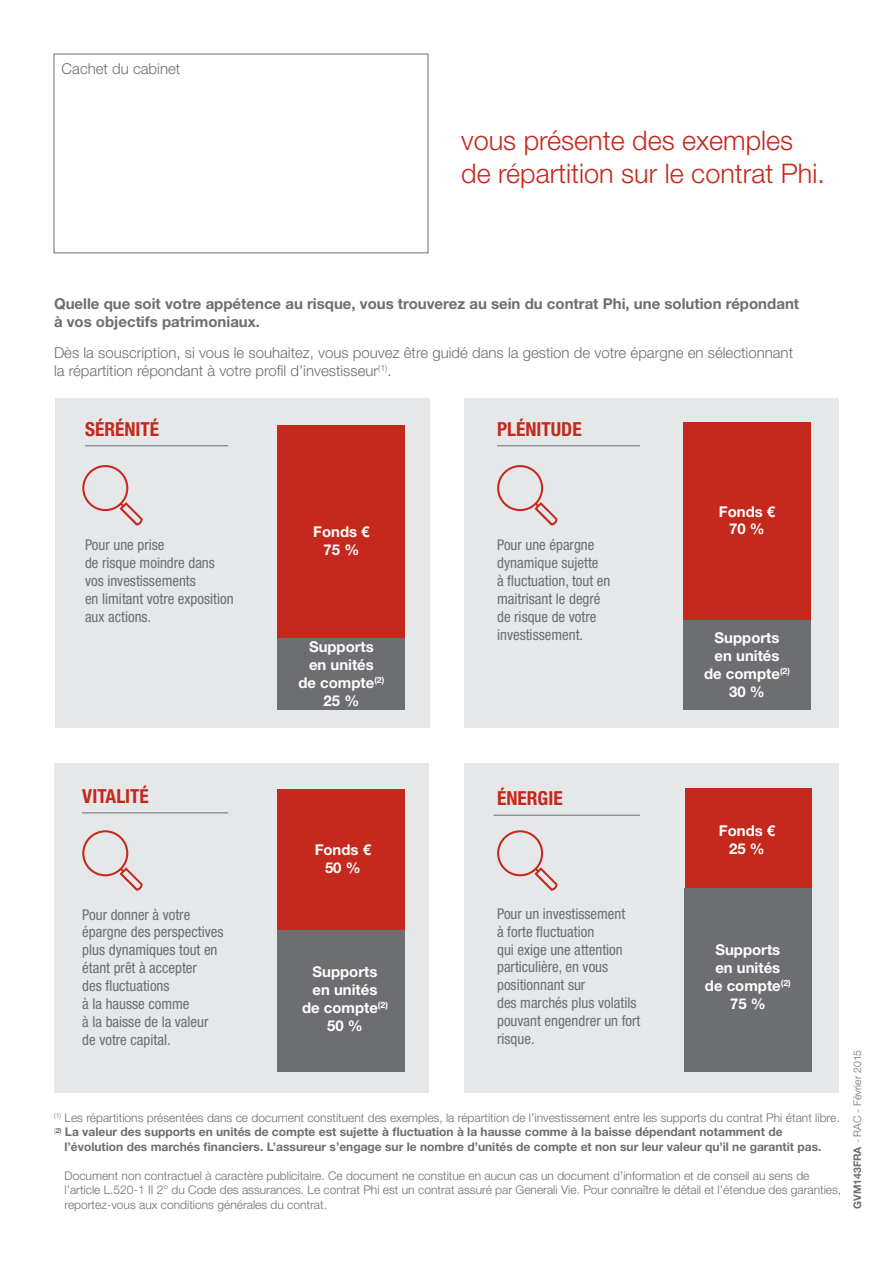
<style>
.page{position:relative;width:893px;height:1263px;background:#fff}
.page>*{position:absolute;margin:0;border:0;box-sizing:border-box;transform-origin:0 0}
.t1{font:300 27px/32.4px "Helvetica Neue LT Std";color:#c5281c}
.t2{font:700 condensed 19.35px "Helvetica Neue LT Std";color:#c5281c}
.t3{font:300 15px/18px "Helvetica Neue LT Std";color:#6d6e71}
.t4{font:700 15px/18px "Helvetica Neue LT Std";color:#6d6e71}
.t5{font:condensed 14.85px/17.9px "Helvetica Neue LT Std";color:#6d6e71}
.t6{font:700 14.85px/17.9px "Helvetica Neue LT Std";color:#fff;text-align:center}
.t7{font:300 12px/14.4px "Helvetica Neue LT Std";color:#6d6e71}
.t8{font:700 12px "Helvetica Neue LT Std";color:#6d6e71}
.t9{font:300 10.5px "Helvetica Neue LT Std";color:#6d6e71}
.s1{font-weight:700}
</style>
<div class="page">
<div style="left:465px;top:399px;width:374px;height:329px;background:#e6e7e8"></div>
<div style="left:55px;top:399px;width:374px;height:329px;background:#e6e7e8"></div>
<hr style="left:85px;top:445px;width:143px;height:1px;background:#6d6e71">
<hr style="left:497px;top:445px;width:143px;height:1px;background:#6d6e71">
<div style="left:278px;top:426px;width:127px;height:212px;background:#c5281c"></div>
<div style="left:278px;top:638px;width:127px;height:72px;background:#6d6e71"></div>
<div style="left:683px;top:422px;width:128px;height:199px;background:#c5281c"></div>
<div style="left:683px;top:620px;width:128px;height:90px;background:#6d6e71"></div>
<div style="left:54px;top:763px;width:374px;height:329px;background:#e6e7e8"></div>
<div style="left:464px;top:763px;width:374px;height:329px;background:#e6e7e8"></div>
<div style="left:278px;top:789px;width:127px;height:141px;background:#c5281c"></div>
<div style="left:278px;top:930px;width:127px;height:142px;background:#6d6e71"></div>
<div style="left:685px;top:789px;width:127px;height:99px;background:#c5281c"></div>
<div style="left:684px;top:888px;width:128px;height:184px;background:#6d6e71"></div>
<hr style="left:494px;top:815px;width:146px;height:1px;background:#6d6e71">
<hr style="left:82px;top:812px;width:146px;height:1px;background:#6d6e71">
<div style="left:54px;top:54px;width:374px;height:199px;border:1px solid #6d6e71"></div>
<svg style="left:82px;top:465px;width:61px;height:60px"></svg>
<svg style="left:82px;top:830px;width:61px;height:61px"></svg>
<svg style="left:497px;top:465px;width:60px;height:60px"></svg>
<svg style="left:497px;top:830px;width:60px;height:61px"></svg>
<p class="t3" style="left:62px;top:60px;width:120px">Cachet du cabinet</p>
<h1 class="t1" style="left:461px;top:124px;width:365px">vous présente des exemples de répartition sur le contrat Phi.</h1>
<p class="t4" style="left:54px;top:295px;width:747px">Quelle que soit votre appétence au risque, vous trouverez au sein du contrat Phi, une solution répondant à vos objectifs patrimoniaux.</p>
<p class="t3" style="left:54px;top:343px;width:741px">Dès la souscription, si vous le souhaitez, vous pouvez être guidé dans la gestion de votre épargne en sélectionnant la répartition répondant à votre profil d’investisseur<sup>(1)</sup>.</p>
<h2 class="t2" style="left:85px;top:418px;width:76px">SÉRÉNITÉ</h2>
<p class="t5" style="left:85px;top:536px;width:150px">Pour une prise<br>de risque moindre dans vos investissements<br>en limitant votre exposition aux actions.</p>
<h2 class="t2" style="left:497px;top:418px;width:86px">PLÉNITUDE</h2>
<p class="t6" style="left:719px;top:502px;width:58px">Fonds €<br>70 %</p>
<p class="t6" style="left:313px;top:522px;width:58px">Fonds €<br>75 %</p>
<p class="t5" style="left:497px;top:536px;width:115px">Pour une épargne dynamique sujette<br>à fluctuation, tout en maitrisant le degré de risque de votre investissement.</p>
<p class="t6" style="left:298px;top:638px;width:87px">Supports en unités de compte<sup>(2)<br></sup>25 %</p>
<p class="t6" style="left:704px;top:628px;width:87px">Supports en unités de compte<sup>(2)<br></sup>30 %</p>
<h2 class="t2" style="left:82px;top:784px;width:68px">VITALITÉ</h2>
<h2 class="t2" style="left:497px;top:786px;width:67px">ÉNERGIE</h2>
<p class="t6" style="left:719px;top:822px;width:58px">Fonds €</p>
<p class="t6" style="left:315px;top:841px;width:58px">Fonds €</p>
<p class="t6" style="left:729px;top:840px;width:37px">25 %</p>
<p class="t6" style="left:325px;top:859px;width:37px">50 %</p>
<p class="t5" style="left:82px;top:905px;width:143px">Pour donner à votre épargne des perspectives plus dynamiques tout en étant prêt à accepter<br>des fluctuations<br>à la hausse comme<br>à la baisse de la valeur de votre capital.</p>
<p class="t6" style="left:302px;top:962px;width:87px">Supports en unités de compte<sup>(2)<br></sup>50 %</p>
<p class="t5" style="left:497px;top:904px;width:145px">Pour un investissement<br>à forte fluctuation<br>qui exige une attention particulière, en vous positionnant sur<br>des marchés plus volatils pouvant engendrer un fort risque.</p>
<p class="t6" style="left:705px;top:941px;width:87px">Supports en unités de compte<sup>(2)<br></sup>75 %</p>
<p class="t7" style="left:54px;top:1110px;width:787px"><sup>(1)</sup> Les répartitions présentées dans ce document constituent des exemples, la répartition de l’investissement entre les supports du contrat Phi étant libre.</p>
<p class="t8" style="left:54px;top:1125px;width:730px"><sup>(</sup><sup>2)</sup> La valeur des supports en unités de compte est sujette à fluctuation à la hausse comme à la baisse dépendant notamment de</p>
<p class="t8" style="left:65px;top:1139px;width:758px">l’évolution des marchés financiers. L’assureur s’engage sur le nombre d’unités de compte et non sur leur valeur qu’il ne garantit pas.</p>
<p class="t7" style="left:65px;top:1168px;width:778px">Document non contractuel à caractère publicitaire. Ce document ne constitue en aucun cas un document d’information et de conseil au sens de l’article L.520-1 II 2° du Code des assurances. Le contrat Phi est un contrat assuré par Generali Vie. Pour connaître le détail et l’étendue des garanties, reportez-vous aux conditions générales du contrat.</p>
<p class="t9" style="left:851px;top:1209px;width:161px;rotate:-90deg"><span class="s1">GVM143FRA</span> - RAC - Février 2015</p>
</div>
